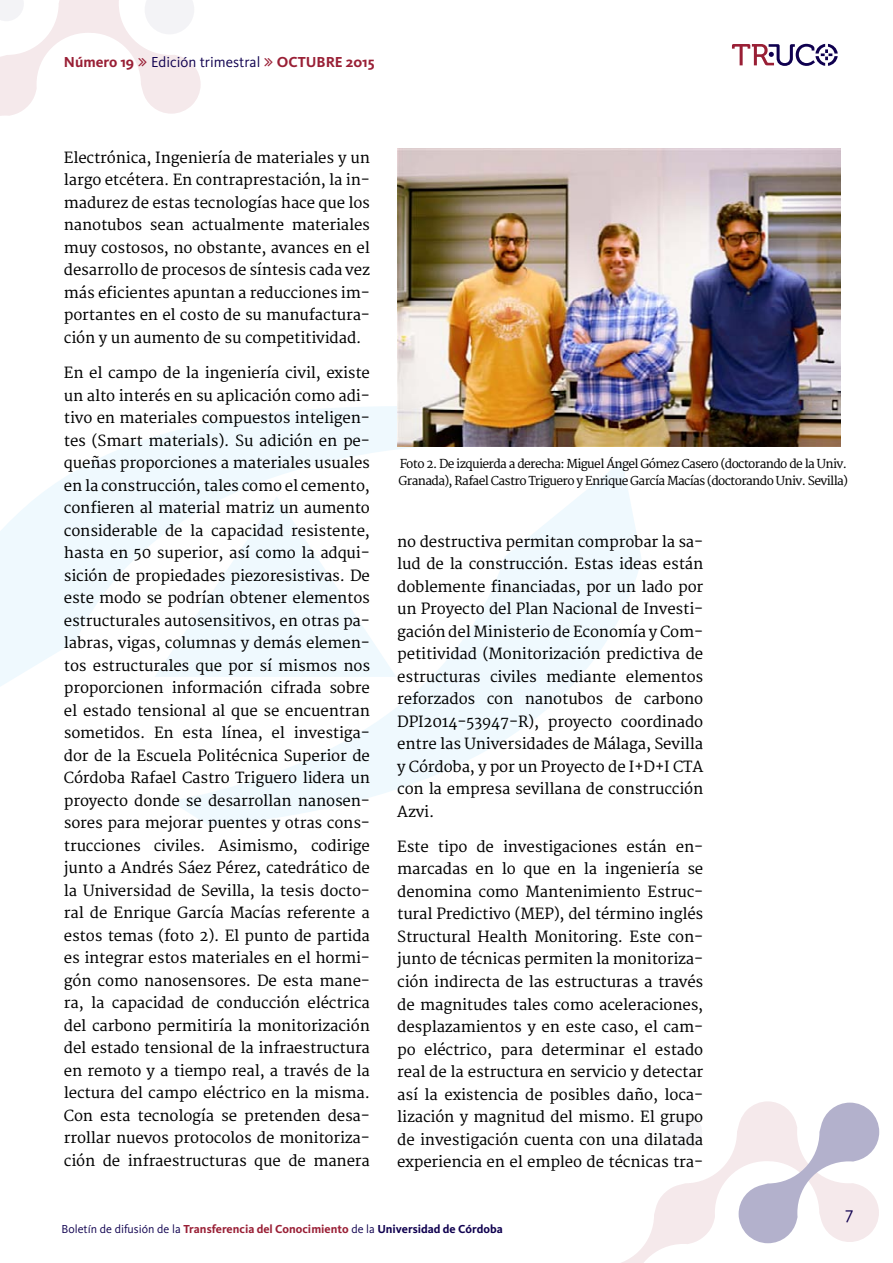
<style>
.page{position:relative;width:893px;height:1263px;background:#fff}
.page>*{position:absolute;margin:0;border:0;box-sizing:border-box;transform-origin:0 0}
.t1{font:18px "Kievit OT";color:#0f004f}
.t2{font:15px/22.5px "Merriweather";letter-spacing:-.01em;color:#000;text-align:justify}
.t3{font:700 15px "Kievit OT";color:#991f35}
.t4{font:12px/16.5px "Merriweather";letter-spacing:-.05em;color:#000}
.t5{font:700 12px "Kievit OT";color:#991f35}
.s1{font-weight:400;color:#0f004f}
.s2{color:#0f004f}
</style>
<div class="page">
<svg style="left:0;top:406px;width:642px;height:420px"></svg>
<svg style="left:621px;top:1101px;width:150px;height:162px"></svg>
<svg style="left:739px;top:1102px;width:140px;height:141px"></svg>
<svg style="left:732px;top:44px;width:106px;height:22px"></svg>
<img style="left:397px;top:149px;width:443px;height:297px">
<svg style="left:0;top:0;width:201px;height:116px"></svg>
<p class="t3" style="left:64px;top:53px;width:312px">Número 19 <span class="s1">Edición trimestral</span> OCTUBRE 2015</p>
<p class="t2" style="left:64px;top:147px;width:308px">Electrónica, Ingeniería de materiales y un largo etcétera. En contraprestación, la in&shy;madurez de estas tecnologías hace que los nanotubos sean actualmente materiales muy costosos, no obstante, avances en el desarrollo de procesos de síntesis cada vez más eficientes apuntan a reducciones im&shy;portantes en el costo de su manufactura&shy;ción y un aumento de su competitividad.</p>
<p class="t2" style="left:64px;top:362px;width:308px">En el campo de la ingeniería civil, existe un alto interés en su aplicación como adi&shy;tivo en materiales compuestos inteligen&shy;tes (Smart materials). Su adición en pe&shy;queñas proporciones a materiales usuales en la construcción, tales como el cemento, confieren al material matriz un aumento considerable de la capacidad resistente, hasta en 50 superior, así como la adqui&shy;sición de propiedades piezoresistivas. De este modo se podrían obtener elementos estructurales autosensitivos, en otras pa&shy;labras, vigas, columnas y demás elemen&shy;tos estructurales que por sí mismos nos proporcionen información cifrada sobre el estado tensional al que se encuentran sometidos. En esta línea, el investiga&shy;dor de la Escuela Politécnica Superior de Córdoba Rafael Castro Triguero lidera un proyecto donde se desarrollan nanosen&shy;sores para mejorar puentes y otras cons&shy;trucciones civiles. Asimismo, codirige junto a Andrés Sáez Pérez, catedrático de la Universidad de Sevilla, la tesis docto&shy;ral de Enrique García Macías referente a estos temas (foto 2). El punto de partida es integrar estos materiales en el hormi&shy;gón como nanosensores. De esta mane&shy;ra, la capacidad de conducción eléctrica del carbono permitiría la monitorización del estado tensional de la infraestructura en remoto y a tiempo real, a través de la lectura del campo eléctrico en la misma.<br>Con esta tecnología se pretenden desa&shy;rrollar nuevos protocolos de monitoriza&shy;ción de infraestructuras que de manera</p>
<p class="t4" style="left:398px;top:456px;width:451px">Foto 2. De izquierda a derecha: Miguel Ángel Gómez Casero (doctorando de la Univ.<br>Granada), Rafael Castro Triguero y Enrique García Macías (doctorando Univ. Sevilla)</p>
<p class="t2" style="left:397px;top:531px;width:308px">no destructiva permitan comprobar la sa&shy;lud de la construcción. Estas ideas están doblemente financiadas, por un lado por un Proyecto del Plan Nacional de Investi&shy;gación del Ministerio de Economía y Com&shy;petitividad (Monitorización predictiva de estructuras civiles mediante elementos reforzados con nanotubos de carbono DPI2014-53947-R), proyecto coordinado entre las Universidades de Málaga, Sevilla y Córdoba, y por un Proyecto de I+D+I CTA con la empresa sevillana de construcción Azvi.</p>
<p class="t2" style="left:397px;top:836px;width:308px">Este tipo de investigaciones están en&shy;marcadas en lo que en la ingeniería se denomina como Mantenimiento Estruc&shy;tural Predictivo (MEP), del término inglés Structural Health Monitoring. Este con&shy;junto de técnicas permiten la monitoriza&shy;ción indirecta de las estructuras a través de magnitudes tales como aceleraciones, desplazamientos y en este caso, el cam&shy;po eléctrico, para determinar el estado real de la estructura en servicio y detectar así la existencia de posibles daño, loca&shy;lización y magnitud del mismo. El grupo de investigación cuenta con una dilatada experiencia en el empleo de técnicas tra-</p>
<p class="t5" style="left:62px;top:1222px;width:443px"><span class="s1">Boletín de difusión de la</span> Transferencia del Conocimiento <span class="s1">de la</span> <span class="s2">Universidad de Córdoba</span></p>
<p class="t1" style="left:845px;top:1202px;width:10px">7</p>
</div>
